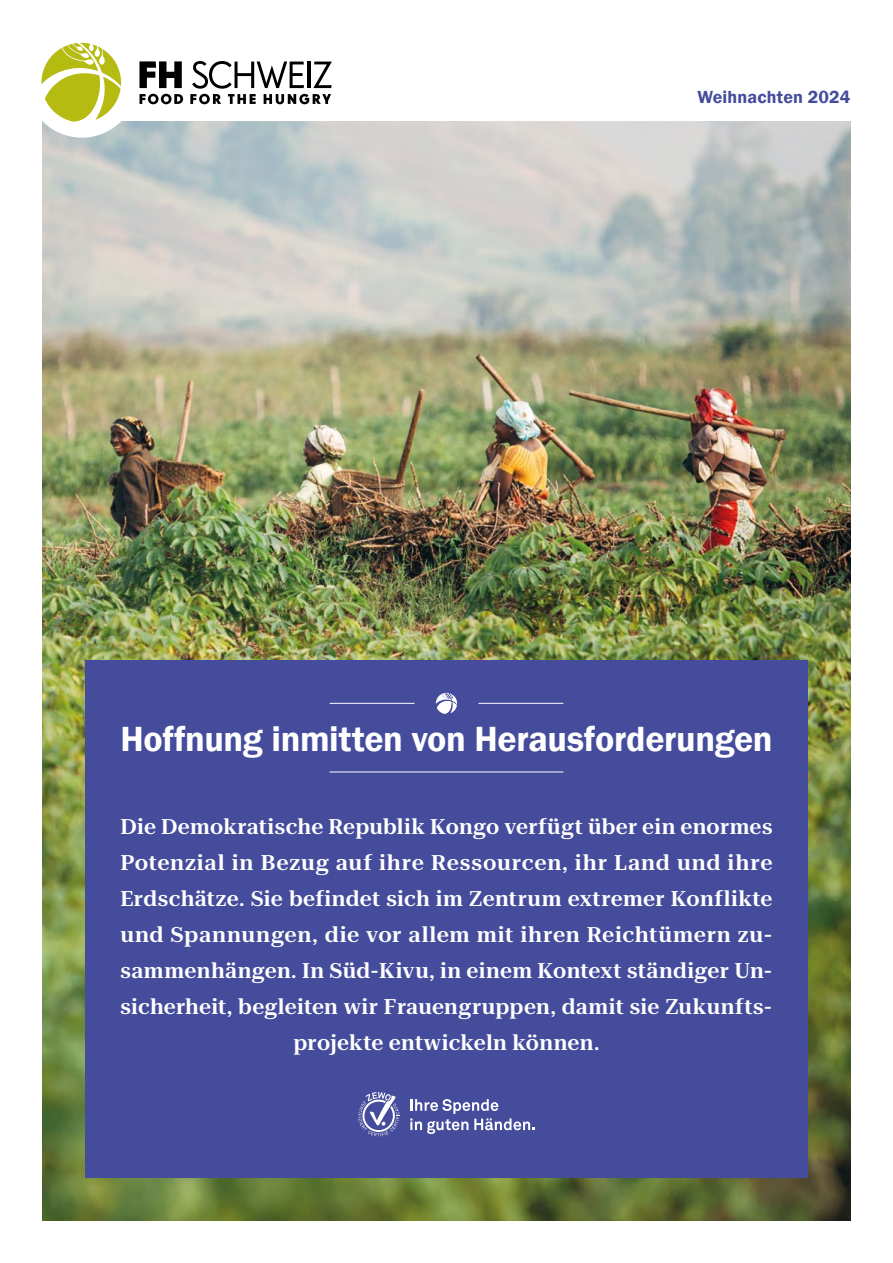
<style>
.page{position:relative;width:893px;height:1263px;background:#fff}
.page>*{position:absolute;margin:0;border:0;box-sizing:border-box;transform-origin:0 0}
.t1{font:600 36px "Franklin Gothic";letter-spacing:-.01em;color:#fff}
.t2{font:600 21px/36px "Roboto Serif 120 pt";letter-spacing:.02em;color:#fff;text-align:center}
.t3{font:600 18px "Franklin Gothic";letter-spacing:.01em;color:#454c9b}
</style>
<div class="page">
<img style="left:43px;top:121px;width:807px;height:1099px">
<div style="left:85px;top:661px;width:723px;height:517px;background:#454c9b"></div>
<hr style="left:330px;top:772px;width:233px;height:1px;background:#fff">
<svg style="left:436px;top:693px;width:21px;height:21px"></svg>
<hr style="left:330px;top:703px;width:84px;height:1px;background:#fff">
<hr style="left:479px;top:703px;width:84px;height:1px;background:#fff">
<div style="left:27px;top:27px;width:110px;height:111px;background:#fff;border-radius:50%"></div>
<svg style="left:41px;top:43px;width:80px;height:79px"></svg>
<svg style="left:139px;top:61px;width:43px;height:27px"></svg>
<svg style="left:140px;top:94px;width:43px;height:10px"></svg>
<svg style="left:190px;top:61px;width:142px;height:43px"></svg>
<svg style="left:358px;top:1092px;width:41px;height:44px"></svg>
<svg style="left:410px;top:1099px;width:125px;height:35px"></svg>
<p class="t3" style="left:697px;top:86px;width:155px">Weihnachten 2024</p>
<h1 class="t1" style="left:120px;top:716px;width:654px">Hoffnung inmitten von Herausforderungen</h1>
<p class="t2" style="left:120px;top:807px;width:654px">Die Demokratische Republik Kongo verfügt über ein enormes Potenzial in Bezug auf ihre Ressourcen, ihr Land und ihre Erdschätze. Sie befindet sich im Zentrum extremer Konflikte und Spannungen, die vor allem mit ihren Reichtümern zu&shy;sammenhängen. In Süd-Kivu, in einem Kontext ständiger Un&shy;sicherheit, begleiten wir Frauengruppen, damit sie Zukunfts&shy;projekte entwickeln können.</p>
</div>
